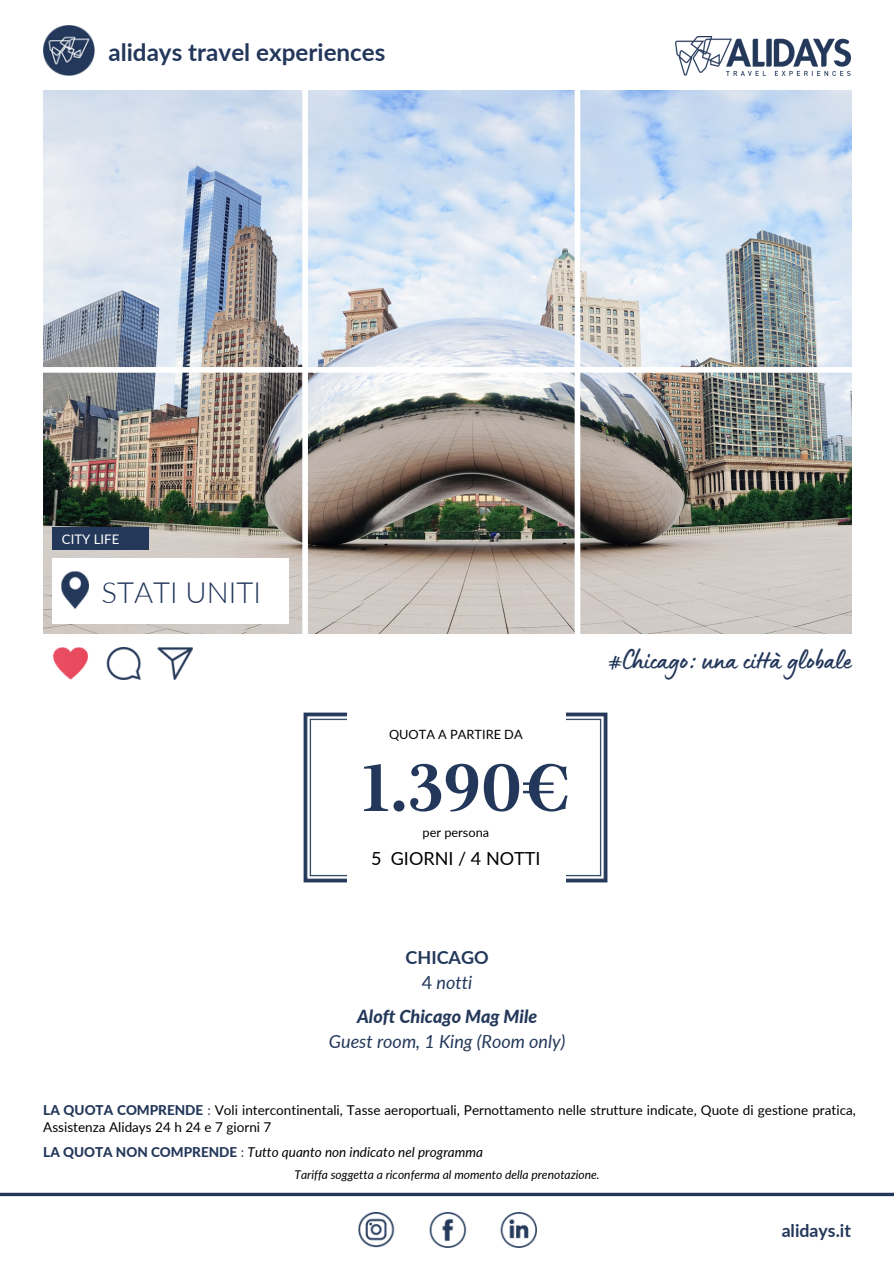
<style>
.page{position:relative;width:894px;height:1264px;background:#fff}
.page>*{position:absolute;margin:0;border:0;box-sizing:border-box;transform-origin:0 0}
.t1{font:700 69px "Ibarra Real Nova";color:#23375a}
.t2{font:300 29.1px "Lato";color:#23375a}
.t3{font:28.65px "Lumios Marker";color:#23375a}
.t4{font:700 24.15px "Lato";color:#23375a}
.t5{font:italic 18px "Lato";color:#24385a}
.t6{font:italic 800 18px "Lato";color:#24385a}
.t7{font:18px "Lato";color:#000}
.t8{font:700 18px "Lato";color:#24385a}
.t9{font:700 17.7px "Lato";color:#23375a}
.t10{font:13.5px/17px "Lato";color:#000}
.t11{font:italic 13.5px "Lato";color:#000}
.t12{font:13.2px "Lato";color:#fff}
.t13{font:12.75px "Lato";color:#000}
.t14{font:italic 12px "Lato";color:#000}
.s1{font-style:normal}
.s2{font-weight:800;color:#23375a}
.s3{color:#23375a}
.s4{font-weight:800;font-style:normal;color:#23375a}
.s5{font-style:normal;color:#23375a}
</style>
<div class="page">
<img style="left:43px;top:91px;width:808px;height:542px">
<div style="left:18px;top:367px;width:834px;height:6px;background:#fff"></div>
<div style="left:302px;top:84px;width:6px;height:560px;background:#fff"></div>
<div style="left:574px;top:90px;width:6px;height:555px;background:#fff"></div>
<img style="left:52px;top:648px;width:141px;height:31px">
<img style="left:675px;top:36px;width:175px;height:40px">
<img style="left:43px;top:25px;width:51px;height:51px">
<svg style="left:0;top:1192px;width:893px;height:4px;background:#4c5d79"></svg>
<img style="left:358px;top:1212px;width:178px;height:35px">
<img style="left:303px;top:712px;width:304px;height:170px">
<div style="left:346px;top:701px;width:219px;height:190px;background:#fff"></div>
<div style="left:52px;top:558px;width:236px;height:65px;background:#fff"></div>
<img style="left:62px;top:571px;width:27px;height:37px">
<div style="left:52px;top:527px;width:97px;height:23px;background:#24385a"></div>
<p class="t4" style="left:108px;top:37px;width:278px">alidays travel experiences</p>
<p class="t12" style="left:62px;top:531px;width:59px">CITY LIFE</p>
<p class="t2" style="left:101px;top:574px;width:161px">STATI UNITI</p>
<p class="t13" style="left:389px;top:726px;width:135px">QUOTA A PARTIRE DA</p>
<p class="t1" style="left:362px;top:745px;width:209px">1.390€</p>
<p class="t13" style="left:422px;top:824px;width:68px">per persona</p>
<p class="t7" style="left:371px;top:847px;width:171px">5 GIORNI / 4 NOTTI</p>
<p class="t8" style="left:405px;top:946px;width:85px">CHICAGO</p>
<p class="t5" style="left:422px;top:971px;width:52px"><span class="s1">4</span> notti</p>
<p class="t6" style="left:357px;top:1005px;width:182px">Aloft Chicago Mag Mile</p>
<p class="t5" style="left:329px;top:1029px;width:238px">Guest room, 1 King (Room only)</p>
<p class="t3" style="left:608px;top:650px;width:244px">#Chicago: una città globale</p>
<p class="t10" style="left:43px;top:1101px;width:813px"><span class="s2">LA QUOTA COMPRENDE</span> <span class="s3">:</span> Voli intercontinentali, Tasse aeroportuali, Pernottamento nelle strutture indicate, Quote di gestione pratica,<br>Assistenza Alidays 24 h 24 e 7 giorni 7</p>
<p class="t11" style="left:43px;top:1143px;width:441px"><span class="s4">LA QUOTA NON COMPRENDE</span> <span class="s5">:</span> Tutto quanto non indicato nel programma</p>
<p class="t14" style="left:294px;top:1167px;width:306px">Tariffa soggetta a riconferma al momento della prenotazione.</p>
<p class="t9" style="left:781px;top:1219px;width:71px">alidays.it</p>
</div>
